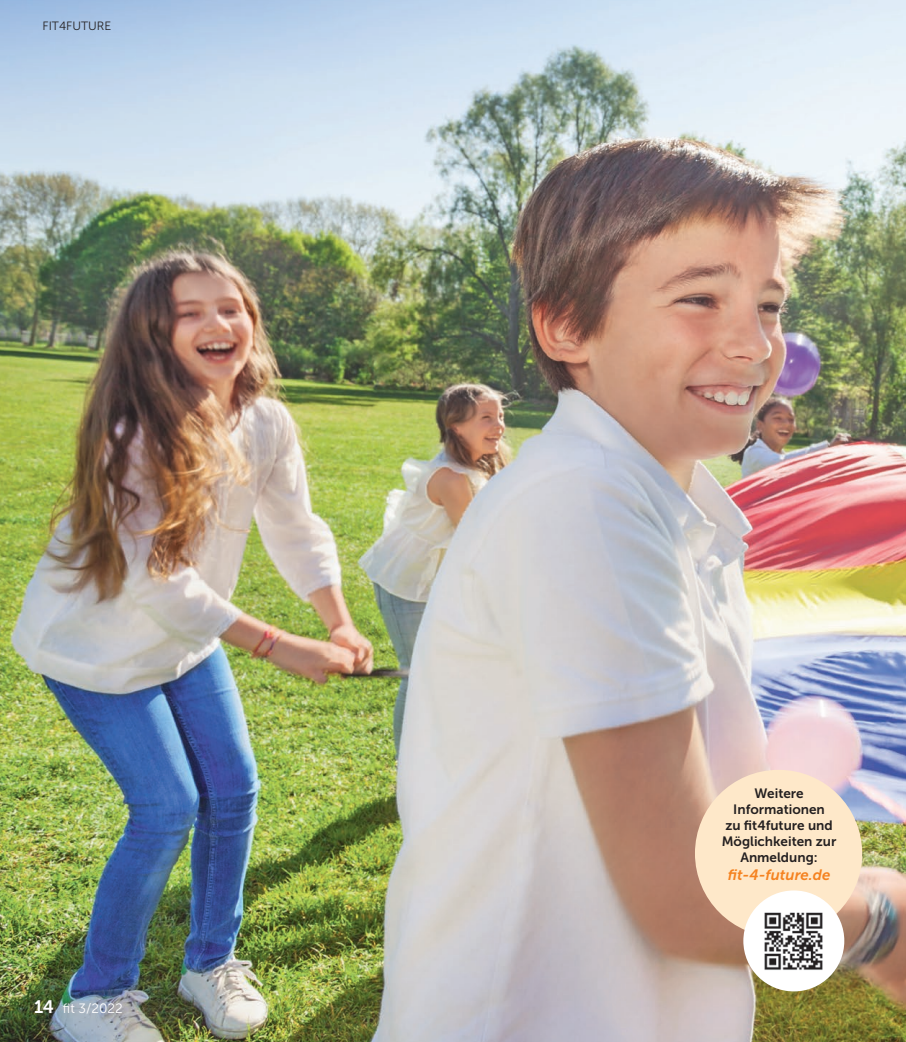
<style>
.page{position:relative;width:906px;height:1042px;background:#fff}
.page>*{position:absolute;margin:0;border:0;box-sizing:border-box;transform-origin:0 0}
.t1{font:italic 15px "Museo Sans 700";color:#f58220}
.t2{font:13.5px/16.2px "Museo Sans 700";color:#231f20;text-align:center}
.t3{font:13.5px "Museo Sans 300";color:#fff}
.t4{font:12px "Museo Sans 300";color:#231f20}
.s1{font-family:"Museo Sans 700";font-size:18px}
</style>
<div class="page">
<img style="left:0;top:0;width:906px;height:1042px">
<div style="left:695px;top:770px;width:167px;height:167px;background:#fee8c9;border-radius:50%"></div>
<div style="left:743px;top:890px;width:101px;height:101px;background:#fff;border-radius:50%"></div>
<img style="left:764px;top:912px;width:59px;height:58px">
<p class="t4" style="left:43px;top:20px;width:70px">FIT4FUTURE</p>
<p class="t3" style="left:34px;top:1001px;width:90px"><span class="s1">14</span> fit 3/2022</p>
<p class="t2" style="left:721px;top:785px;width:116px">Weitere<br>Informationen<br>zu fit4future und<br>Möglichkeiten zur<br>Anmeldung:</p>
<p class="t1" style="left:728px;top:867px;width:104px">fit-4-future.de</p>
</div>
